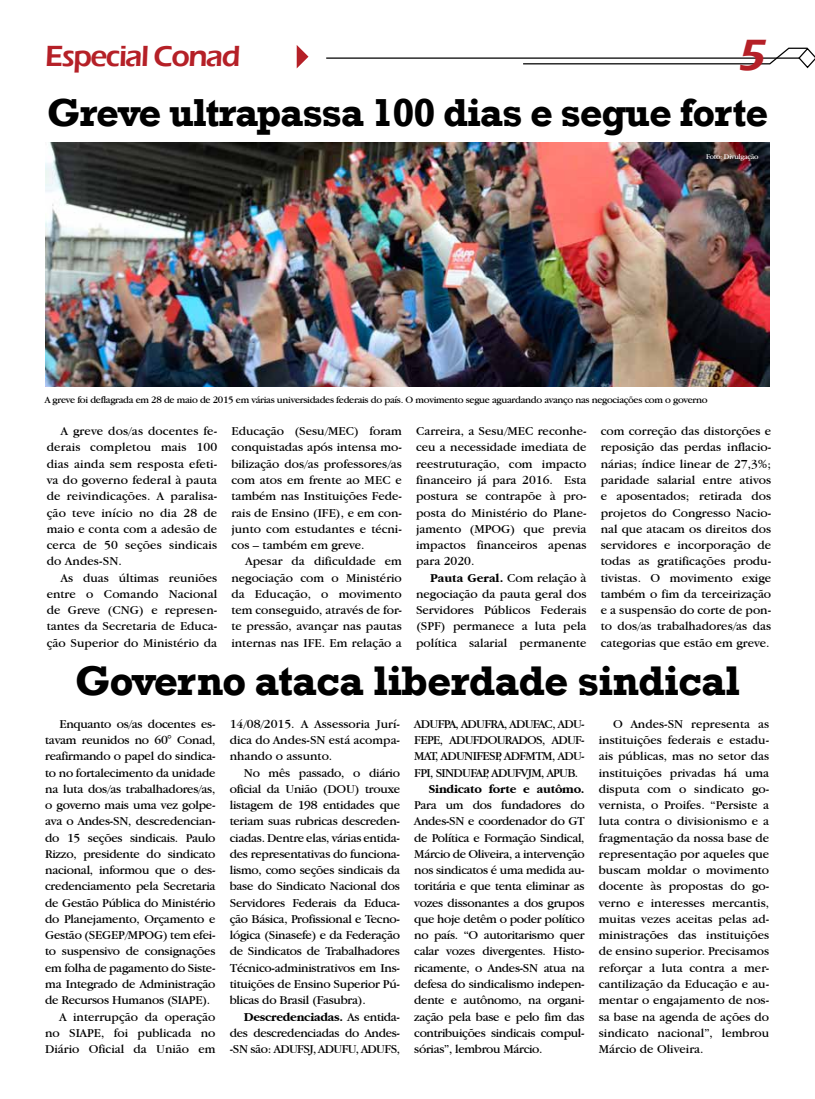
<style>
.page{position:relative;width:815px;height:1099px;background:#fff}
.page>*{position:absolute;margin:0;border:0;box-sizing:border-box;transform-origin:0 0}
.t1{font:45px "Trekker";color:#b52027}
.t2{font:700 42.5px "Rockwell";letter-spacing:-.02em;color:#000}
.t3{font:700 40px "Rockwell";letter-spacing:-.03em;color:#000}
.t4{font:600 30px "Eras ITC";letter-spacing:-.05em;color:#b52027}
.t5{font:12.5px/16.2px "Garamond IT Cby BT";letter-spacing:-.02em;color:#000;text-align:justify}
.t6{font:12.5px "Garamond IT Cby BT";color:#000}
.t7{font:700 12.5px "Garamond IT Cby BT";letter-spacing:-.025em;color:#000}
.t8{font:10px "Garamond IT Cby BT";letter-spacing:-.03em;color:#000}
.t9{font:7.5px "Garamond IT Cby BT";letter-spacing:-.03em;color:#fff}
.s1{font-weight:700}
</style>
<div class="page">
<hr style="left:326px;top:57px;width:473px;height:2px;background:#000">
<svg style="left:768px;top:47px;width:47px;height:22px"></svg>
<hr style="left:523px;top:63px;width:247px;height:1px;background:#000">
<svg style="left:297px;top:45px;width:11px;height:23px"></svg>
<img style="left:45px;top:143px;width:725px;height:243px">
<h3 class="t4" style="left:45px;top:39px;width:197px">Especial Conad</h3>
<h1 class="t1" style="left:739px;top:31px;width:30px">5</h1>
<h3 class="t3" style="left:47px;top:89px;width:723px">Greve ultrapassa 100 dias e segue forte</h3>
<p class="t9" style="left:706px;top:152px;width:54px">Foto: Divulgação</p>
<p class="t8" style="left:45px;top:393px;width:664px">A greve foi deflagrada em 28 de maio de 2015 em várias universidades federais do país. O movimento segue aguardando avanço nas negociações com o governo</p>
<p class="t5" style="left:47px;top:423px;width:172px;text-indent:14px">A greve dos/as docentes fe&shy;derais completou mais 100 dias ainda sem resposta efeti&shy;va do governo federal à pauta de reivindicações. A paralisa&shy;ção teve início no dia 28 de maio e conta com a adesão de cerca de 50 seções sindicais do Andes-SN.</p>
<p class="t5" style="left:47px;top:569px;width:172px;text-indent:14px">As duas últimas reuniões entre o Comando Nacional de Greve (CNG) e represen&shy;tantes da Secretaria de Educa&shy;ção Superior do Ministério da</p>
<p class="t5" style="left:231px;top:423px;width:172px">Educação (Sesu/MEC) foram conquistadas após intensa mo&shy;bilização dos/as professores/as com atos em frente ao MEC e também nas Instituições Fede&shy;rais de Ensino (IFE), e em con&shy;junto com estudantes e técni&shy;cos – também em greve.</p>
<p class="t5" style="left:231px;top:553px;width:172px;text-indent:14px">Apesar da dificuldade em negociação com o Ministério da Educação, o movimento tem conseguido, através de for&shy;te pressão, avançar nas pautas internas nas IFE. Em relação a</p>
<p class="t5" style="left:416px;top:423px;width:172px">Carreira, a Sesu/MEC reconhe&shy;ceu a necessidade imediata de reestruturação, com impacto financeiro já para 2016. Esta postura se contrapõe à pro&shy;posta do Ministério do Plane&shy;jamento (MPOG) que previa impactos financeiros apenas para 2020.</p>
<p class="t5" style="left:416px;top:569px;width:172px;text-indent:14px"><span class="s1">Pauta Geral.</span> Com relação à negociação da pauta geral dos Servidores Públicos Federais (SPF) permanece a luta pela política salarial permanente</p>
<p class="t5" style="left:601px;top:423px;width:172px">com correção das distorções e reposição das perdas inflacio&shy;nárias; índice linear de 27,3%; paridade salarial entre ativos e aposentados; retirada dos projetos do Congresso Nacio&shy;nal que atacam os direitos dos servidores e incorporação de todas as gratificações produ&shy;tivistas. O movimento exige também o fim da terceirização e a suspensão do corte de pon&shy;to dos/as trabalhadores/as das categorias que estão em greve.</p>
<h2 class="t2" style="left:75px;top:655px;width:667px">Governo ataca liberdade sindical</h2>
<p class="t5" style="left:59px;top:715px;width:158px">Enquanto os/as docentes es-</p>
<p class="t5" style="left:45px;top:731px;width:172px">tavam reunidos no 60° Conad,</p>
<p class="t5" style="left:45px;top:748px;width:172px">reafirmando o papel do sindica-</p>
<p class="t5" style="left:45px;top:764px;width:172px">to no fortalecimento da unidade</p>
<p class="t5" style="left:45px;top:780px;width:172px">na luta dos/as trabalhadores/as,</p>
<p class="t5" style="left:45px;top:796px;width:172px">o governo mais uma vez golpe-</p>
<p class="t5" style="left:45px;top:813px;width:172px">ava o Andes-SN, descredencian-</p>
<p class="t5" style="left:45px;top:829px;width:172px">do 15 seções sindicais. Paulo</p>
<p class="t5" style="left:45px;top:845px;width:172px">Rizzo, presidente do sindicato</p>
<p class="t5" style="left:45px;top:861px;width:172px">nacional, informou que o des-</p>
<p class="t5" style="left:45px;top:878px;width:172px">credenciamento pela Secretaria</p>
<p class="t5" style="left:45px;top:894px;width:172px">de Gestão Pública do Ministério</p>
<p class="t5" style="left:45px;top:910px;width:172px">do Planejamento, Orçamento e</p>
<p class="t5" style="left:45px;top:926px;width:172px">Gestão (SEGEP/MPOG) tem efei-</p>
<p class="t5" style="left:45px;top:943px;width:172px">to suspensivo de consignações</p>
<p class="t5" style="left:45px;top:959px;width:172px">em folha de pagamento do Siste-</p>
<p class="t5" style="left:45px;top:975px;width:172px">ma Integrado de Administração</p>
<p class="t5" style="left:45px;top:991px;width:167px">de Recursos Humanos (SIAPE).</p>
<p class="t6" style="left:59px;top:1009px;width:158px">A interrupção da operação</p>
<p class="t6" style="left:45px;top:1025px;width:172px">no SIAPE, foi publicada no</p>
<p class="t6" style="left:45px;top:1041px;width:172px">Diário Oficial da União em</p>
<p class="t5" style="left:230px;top:715px;width:172px">14/08/2015. A Assessoria Jurí&shy;dica do Andes-SN está acompa&shy;nhando o assunto.</p>
<p class="t5" style="left:230px;top:764px;width:172px;text-indent:14px">No mês passado, o diário oficial da União (DOU) trouxe listagem de 198 entidades que teriam suas rubricas descreden&shy;ciadas. Dentre elas, várias entida&shy;des representativas do funciona&shy;lismo, como seções sindicais da base do Sindicato Nacional dos Servidores Federais da Educa&shy;ção Básica, Profissional e Tecno&shy;lógica (Sinasefe) e da Federação de Sindicatos de Trabalhadores Técnico-administrativos em Ins&shy;tituições de Ensino Superior Pú&shy;blicas do Brasil (Fasubra).</p>
<p class="t5" style="left:230px;top:1008px;width:172px;text-indent:14px"><span class="s1">Descredenciadas.</span> As entida&shy;des descredenciadas do Andes--SN são: ADUFSJ, ADUFU, ADUFS,</p>
<p class="t5" style="left:414px;top:715px;width:172px">ADUFPA, ADUFRA, ADUFAC, ADU-FEPE, ADUFDOURADOS, ADUF-MAT, ADUNIFESP, ADFMTM, ADU-FPI, SINDUFAP, ADUFVJM, APUB.</p>
<p class="t7" style="left:428px;top:782px;width:158px">Sindicato forte e autômo.</p>
<p class="t5" style="left:414px;top:796px;width:172px">Para um dos fundadores do Andes-SN e coordenador do GT de Política e Formação Sindical, Márcio de Oliveira, a intervenção nos sindicatos é uma medida au&shy;toritária e que tenta eliminar as vozes dissonantes a dos grupos que hoje detêm o poder político no país. “O autoritarismo quer calar vozes divergentes. Histo&shy;ricamente, o Andes-SN atua na defesa do sindicalismo indepen&shy;dente e autônomo, na organi&shy;zação pela base e pelo fim das contribuições sindicais compul&shy;sórias”, lembrou Márcio.</p>
<p class="t5" style="left:599px;top:715px;width:172px;text-indent:14px">O Andes-SN representa as instituições federais e estadu&shy;ais públicas, mas no setor das instituições privadas há uma disputa com o sindicato go&shy;vernista, o Proifes. “Persiste a luta contra o divisionismo e a fragmentação da nossa base de representação por aqueles que buscam moldar o movimento docente às propostas do go&shy;verno e interesses mercantis, muitas vezes aceitas pelas ad&shy;ministrações das instituições de ensino superior. Precisamos reforçar a luta contra a mer&shy;cantilização da Educação e au&shy;mentar o engajamento de nos&shy;sa base na agenda de ações do sindicato nacional”, lembrou Márcio de Oliveira.</p>
</div>
